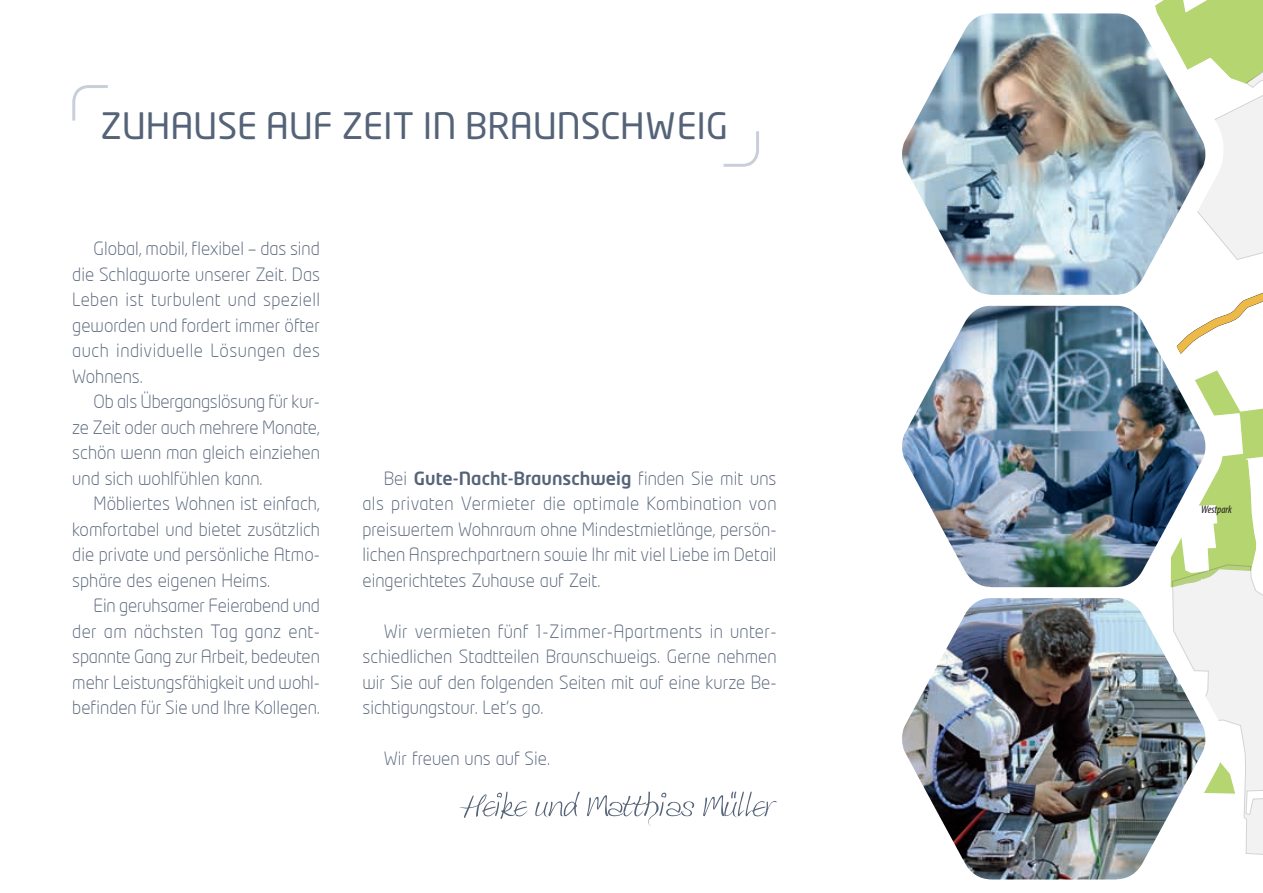
<style>
.page{position:relative;width:1263px;height:893px;background:#fff}
.page>*{position:absolute;margin:0;border:0;box-sizing:border-box;transform-origin:0 0}
.Titel{font:36px "Neo Tech Std";color:#556378}
.Fließtext_mit_Einzug{font:300 18px/25.5px "Neo Tech";color:#556378;text-align:justify}
.t1{font:italic condensed 10.95px "Myriad Pro";color:#231f20}
.s1{font-family:"Neo Tech Std";font-weight:500}
</style>
<div class="page">
<svg style="left:1155px;top:0;width:108px;height:855px"></svg>
<img style="left:902px;top:13px;width:303px;height:282px">
<img style="left:902px;top:306px;width:303px;height:281px">
<img style="left:902px;top:598px;width:303px;height:281px">
<svg style="left:72px;top:85px;width:36px;height:36px"></svg>
<svg style="left:723px;top:131px;width:36px;height:36px"></svg>
<svg style="left:459px;top:791px;width:318px;height:35px"></svg>
<p class="Titel" style="left:101px;top:103px;width:629px">ZUHAUSE AUF ZEIT IN BRAUNSCHWEIG</p>
<p class="Fließtext_mit_Einzug" style="left:72px;top:236px;width:249px;text-indent:21px">Global, mobil, flexibel – das sind die Schlagworte unserer Zeit. Das Leben ist turbulent und speziell geworden und fordert immer öfter auch individuelle Lösungen des Wohnens.</p>
<p class="Fließtext_mit_Einzug" style="left:72px;top:389px;width:249px;text-indent:21px">Ob als Übergangslösung für kur&shy;ze Zeit oder auch mehrere Monate, schön wenn man gleich einziehen und sich wohlfühlen kann.</p>
<p class="Fließtext_mit_Einzug" style="left:72px;top:491px;width:249px;text-indent:21px">Möbliertes Wohnen ist einfach, komfortabel und bietet zusätzlich die private und persönliche Atmo&shy;sphäre des eigenen Heims.</p>
<p class="Fließtext_mit_Einzug" style="left:72px;top:593px;width:249px;text-indent:21px">Ein geruhsamer Feierabend und der am nächsten Tag ganz ent&shy;spannte Gang zur Arbeit, bedeuten mehr Leistungsfähigkeit und wohl&shy;befinden für Sie und Ihre Kollegen.</p>
<p class="Fließtext_mit_Einzug" style="left:362px;top:465px;width:416px;text-indent:21px">Bei <span class="s1">Gute-Nacht-Braunschweig</span> finden Sie mit uns als privaten Vermieter die optimale Kombination von preiswertem Wohnraum ohne Mindestmietlänge, persön&shy;lichen Ansprechpartnern sowie Ihr mit viel Liebe im Detail eingerichtetes Zuhause auf Zeit.</p>
<p class="Fließtext_mit_Einzug" style="left:362px;top:618px;width:416px;text-indent:21px">Wir vermieten fünf 1-Zimmer-Apartments in unter&shy;schiedlichen Stadtteilen Braunschweigs. Gerne nehmen wir Sie auf den folgenden Seiten mit auf eine kurze Be&shy;sichtigungstour. Let‘s go.</p>
<p class="Fließtext_mit_Einzug" style="left:384px;top:746px;width:168px">Wir freuen uns auf Sie.</p>
<p class="t1" style="left:1201px;top:503px;width:32px">Westpark</p>
</div>
